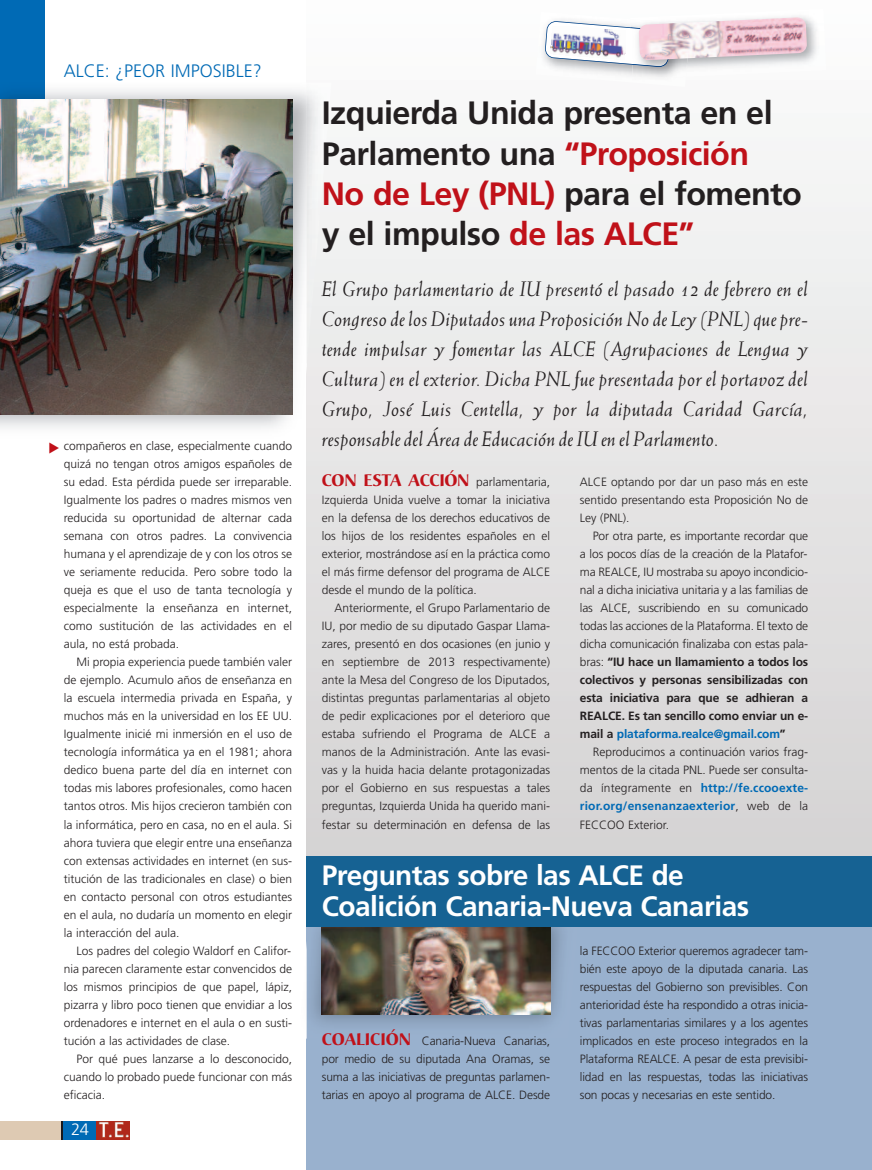
<style>
.page{position:relative;width:872px;height:1170px;background:#fff}
.page>*{position:absolute;margin:0;border:0;box-sizing:border-box;transform-origin:0 0}
.t1{font:700 32.25px/40.3px "Frutiger";letter-spacing:-.02em;color:#231f20}
.t2{font:700 28.05px/31.5px "Frutiger";letter-spacing:-.02em;color:#fff}
.t3{font:italic 21px/30px "Weiss";letter-spacing:.005em;color:#231f20;text-align:justify}
.t4{font:300 18px "Frutiger";color:#006ab5}
.t5{font:300 16.5px "Frutiger";color:#fff}
.t6{font:300 12px/18px "Frutiger";color:#231f20;text-align:justify}
.s1{color:#c01119}
.s2{font-family:"Christiana";font-weight:700;font-size:16.5px;color:#c01119}
.s3{font-weight:700}
.s4{font-weight:700;color:#006ab5}
</style>
<div class="page">
<svg style="left:307px;top:160px;width:565px;height:696px"></svg>
<div style="left:0;top:1120px;width:65px;height:19px;background:#decab3"></div>
<div style="left:63px;top:1120px;width:33px;height:19px;background:#006ab5"></div>
<svg style="left:61px;top:1120px;width:2px;height:19px"></svg>
<div style="left:0;top:0;width:45px;height:122px;background:#006ab5"></div>
<img style="left:96px;top:1121px;width:34px;height:18px">
<img style="left:544px;top:21px;width:86px;height:46px">
<img style="left:690px;top:16px;width:127px;height:52px">
<img style="left:630px;top:22px;width:60px;height:57px">
<img style="left:630px;top:27px;width:40px;height:40px">
<img style="left:638px;top:17px;width:169px;height:43px">
<img style="left:0;top:90px;width:307px;height:348px">
<img style="left:307px;top:91px;width:24px;height:274px">
<img style="left:0;top:90px;width:45px;height:10px">
<img style="left:0;top:100px;width:292px;height:315px">
<div style="left:307px;top:871px;width:565px;height:298px;background:#99b1ce"></div>
<img style="left:306px;top:940px;width:1px;height:98px">
<img style="left:307px;top:926px;width:273px;height:98px">
<img style="left:322px;top:926px;width:228px;height:88px">
<div style="left:307px;top:856px;width:565px;height:70px;background:#166293"></div>
<h3 class="t4" style="left:64px;top:64px;width:199px">ALCE: ¿PEOR IMPOSIBLE?</h3>
<p class="t6" style="left:64px;top:438px;width:230px">compañeros en clase, especialmente cuando quizá no tengan otros amigos españoles de su edad. Esta pérdida puede ser irreparable.<br>Igualmente los padres o madres mismos ven reducida su oportunidad de alternar cada semana con otros padres. La convivencia humana y el aprendizaje de y con los otros se ve seriamente reducida. Pero sobre todo la queja es que el uso de tanta tecnología y especialmente la enseñanza en internet, como sustitución de las actividades en el aula, no está probada.</p>
<p class="t6" style="left:64px;top:654px;width:230px;text-indent:13px">Mi propia experiencia puede también valer de ejemplo. Acumulo años de enseñanza en la escuela intermedia privada en España, y muchos más en la universidad en los EE UU.<br>Igualmente inicié mi inmersión en el uso de tecnología informática ya en el 1981; ahora dedico buena parte del día en internet con todas mis labores profesionales, como hacen tantos otros. Mis hijos crecieron también con la informática, pero en casa, no en el aula. Si ahora tuviera que elegir entre una enseñanza con extensas actividades en internet (en sus&shy;titución de las tradicionales en clase) o bien en contacto personal con otros estudiantes en el aula, no dudaría un momento en elegir la interacción del aula.</p>
<p class="t6" style="left:64px;top:942px;width:230px;text-indent:13px">Los padres del colegio Waldorf en Califor&shy;nia parecen claramente estar convencidos de los mismos principios de que papel, lápiz, pizarra y libro poco tienen que envidiar a los ordenadores e internet en el aula o en susti&shy;tución a las actividades de clase.</p>
<p class="t6" style="left:64px;top:1050px;width:230px;text-indent:13px">Por qué pues lanzarse a lo desconocido, cuando lo probado puede funcionar con más eficacia.</p>
<h3 class="t5" style="left:71px;top:1122px;width:19px">24</h3>
<h1 class="t1" style="left:322px;top:95px;width:481px">Izquierda Unida presenta en el<br>Parlamento una <span class="s1">“Proposición<br>No de Ley (PNL)</span> para el fomento y el impulso <span class="s1">de las ALCE”</span></h1>
<p class="t3" style="left:322px;top:275px;width:488px">El Grupo parlamentario de IU presentó el pasado 12 de febrero en el Congreso de los Diputados una Proposición No de Ley (PNL)que pre&shy;tende impulsar y fomentar las ALCE (Agrupaciones de Lengua y Cultura) en el exterior. Dicha PNL fue presentada por el portavoz del Grupo, José Luis Centella, y por la diputada Caridad García, responsable del Área de Educación de IU en el Parlamento.</p>
<p class="t6" style="left:322px;top:474px;width:230px"><span class="s2">CON ESTA ACCIÓN</span> parlamentaria, Izquierda Unida vuelve a tomar la iniciativa en la defensa de los derechos educativos de los hijos de los residentes españoles en el exterior, mostrándose así en la práctica como el más firme defensor del programa de ALCE desde el mundo de la política.</p>
<p class="t6" style="left:322px;top:600px;width:230px;text-indent:13px">Anteriormente, el Grupo Parlamentario de IU, por medio de su diputado Gaspar Llama&shy;zares, presentó en dos ocasiones (en junio y en septiembre de 2013 respectivamente) ante la Mesa del Congreso de los Diputados, distintas preguntas parlamentarias al objeto de pedir explicaciones por el deterioro que estaba sufriendo el Programa de ALCE a manos de la Administración. Ante las evasi&shy;vas y la huida hacia delante protagonizadas por el Gobierno en sus respuestas a tales preguntas, Izquierda Unida ha querido mani&shy;festar su determinación en defensa de las</p>
<p class="t6" style="left:580px;top:474px;width:230px">ALCE optando por dar un paso más en este sentido presentando esta Proposición No de Ley (PNL).</p>
<p class="t6" style="left:580px;top:528px;width:230px;text-indent:13px">Por otra parte, es importante recordar que a los pocos días de la creación de la Platafor&shy;ma REALCE, IU mostraba su apoyo incondicio&shy;nal a dicha iniciativa unitaria y a las familias de las ALCE, suscribiendo en su comunicado todas las acciones de la Plataforma. El texto de dicha comunicación finalizaba con estas pala&shy;bras: <span class="s3">“IU hace un llamamiento a todos los colectivos y personas sensibilizadas con esta iniciativa para que se adhieran a REALCE. Es tan sencillo como enviar un e&shy;mail a</span> <span class="s4">plataforma.realce@gmail.com</span><span class="s3">”</span></p>
<p class="t6" style="left:580px;top:744px;width:230px;text-indent:13px">Reproducimos a continuación varios frag&shy;mentos de la citada PNL. Puede ser consulta&shy;da íntegramente en <span class="s4">http://fe.ccooexte&shy;rior.org/ensenanzaexterior</span>, web de la FECCOO Exterior.</p>
<h2 class="t2" style="left:322px;top:861px;width:429px">Preguntas sobre las ALCE de<br>Coalición Canaria-Nueva Canarias</h2>
<p class="t6" style="left:322px;top:1032px;width:230px"><span class="s2">COALICIÓN</span> Canaria-Nueva Canarias, por medio de su diputada Ana Oramas, se suma a las iniciativas de preguntas parlamen&shy;tarias en apoyo al programa de ALCE. Desde</p>
<p class="t6" style="left:580px;top:942px;width:230px">la FECCOO Exterior queremos agradecer tam&shy;bién este apoyo de la diputada canaria. Las respuestas del Gobierno son previsibles. Con anterioridad éste ha respondido a otras inicia&shy;tivas parlamentarias similares y a los agentes implicados en este proceso integrados en la Plataforma REALCE. A pesar de esta previsibi&shy;lidad en las respuestas, todas las iniciativas son pocas y necesarias en este sentido.</p>
</div>
